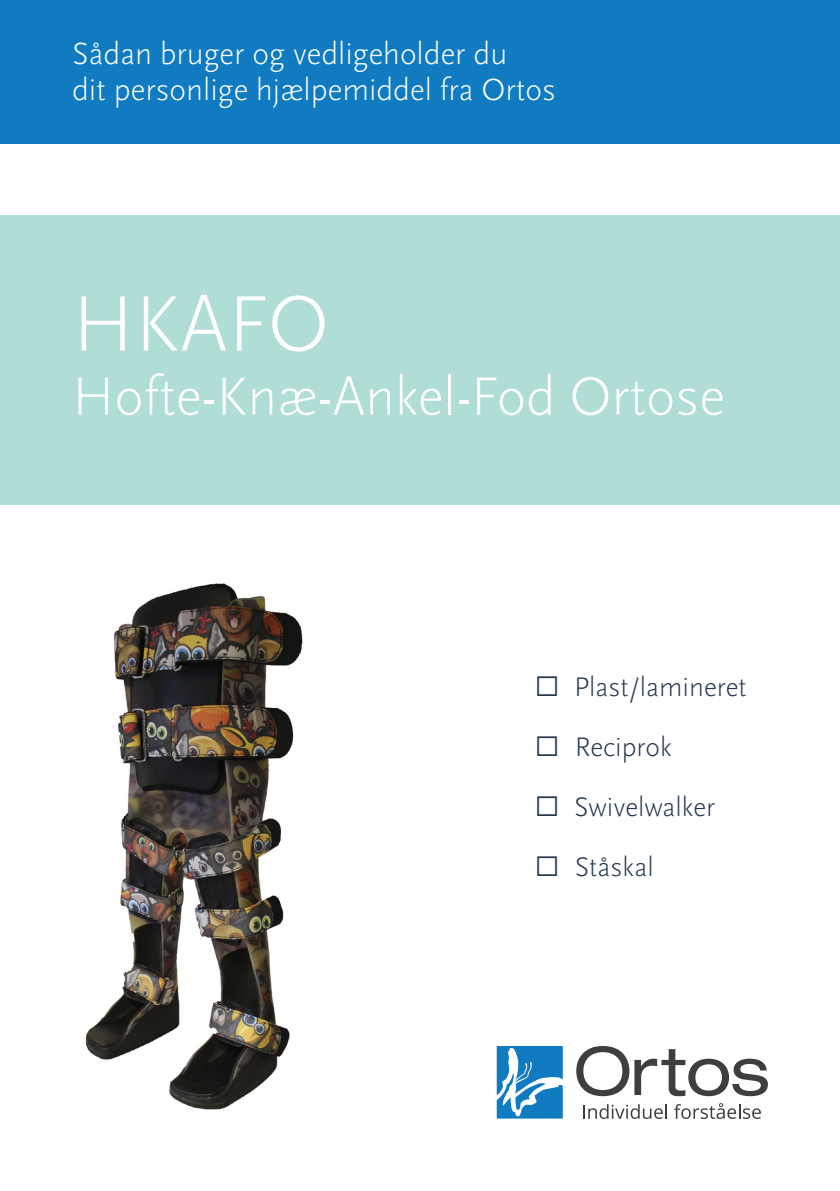
<style>
.page{position:relative;width:840px;height:1191px;background:#fff}
.page>*{position:absolute;margin:0;border:0;box-sizing:border-box;transform-origin:0 0}
.t1{font:300 82px "Scala Sans Pro";color:#fff}
.t2{font:300 56px "Scala Sans Pro";color:#fff}
.t3{font:300 32px/36px "Scala Sans Pro";color:#fff}
.t4{font:300 28px "Scala Sans Pro";color:#23374f}
</style>
<div class="page">
<div style="left:0;top:215px;width:839px;height:290px;background:#b0ded6"></div>
<img style="left:85px;top:583px;width:218px;height:527px">
<div style="left:0;top:0;width:839px;height:144px;background:#107bc1"></div>
<svg style="left:576px;top:1046px;width:191px;height:50px"></svg>
<svg style="left:583px;top:1104px;width:83px;height:15px"></svg>
<svg style="left:674px;top:1103px;width:86px;height:16px"></svg>
<svg style="left:496px;top:1046px;width:66px;height:72px"></svg>
<p class="t3" style="left:72px;top:35px;width:485px">Sådan bruger og vedligeholder du<br>dit personlige hjælpemiddel fra Ortos</p>
<p class="t1" style="left:72px;top:277px;width:258px">HKAFO</p>
<p class="t2" style="left:72px;top:364px;width:654px">Hofte-Knæ-Ankel-Fod Ortose</p>
<p class="t4" style="left:535px;top:670px;width:213px">☐ Plast/lamineret</p>
<p class="t4" style="left:535px;top:730px;width:138px">☐ Reciprok</p>
<p class="t4" style="left:535px;top:790px;width:181px">☐ Swivelwalker</p>
<p class="t4" style="left:535px;top:850px;width:120px">☐ Ståskal</p>
</div>
